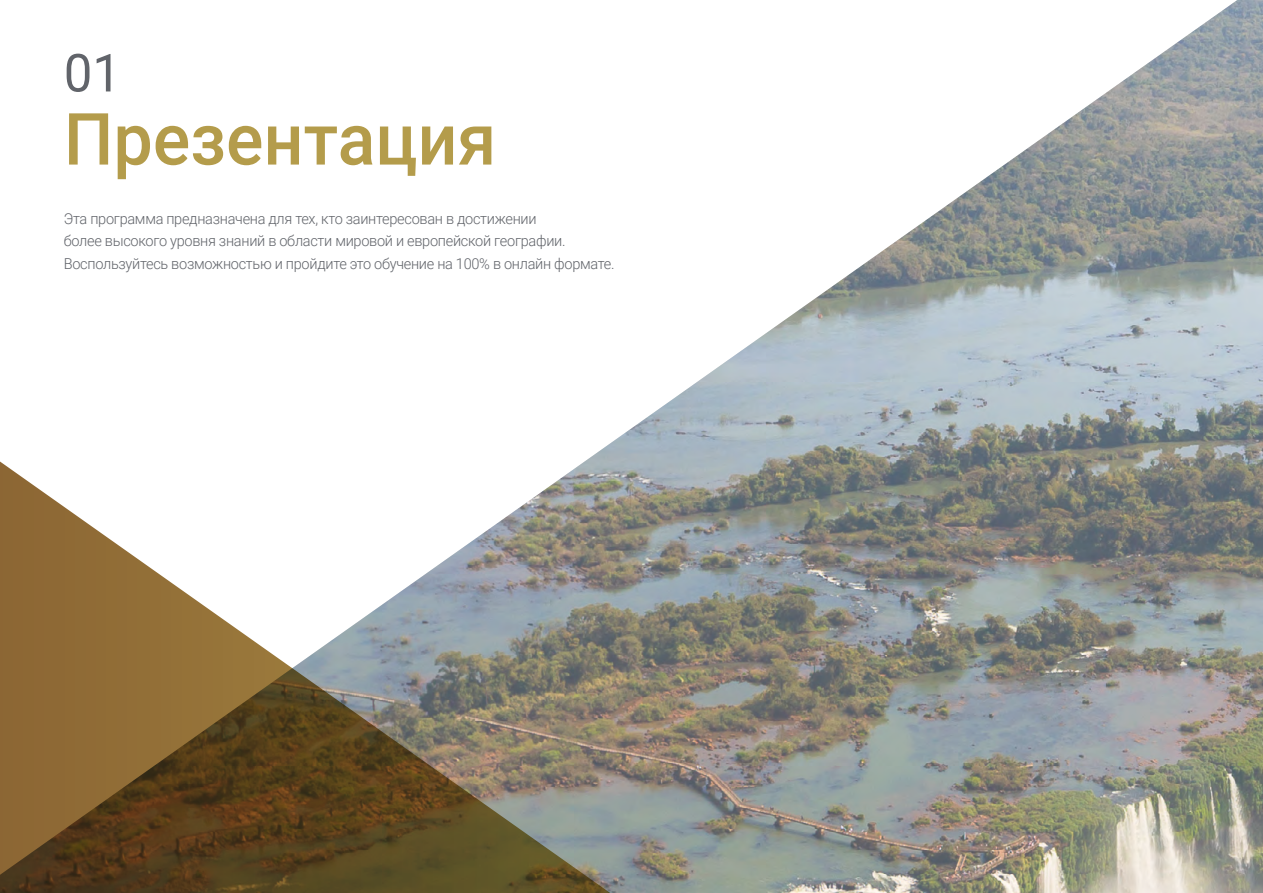
<style>
.page{position:relative;width:1263px;height:893px;background:#fff}
.page>*{position:absolute;margin:0;border:0;box-sizing:border-box;transform-origin:0 0}
.t1{font:500 72px "Roboto";color:#b49c4b}
.t2{font:52.5px "Roboto";color:#61646a}
.t3{font:300 15px/22.5px "Roboto";letter-spacing:-.02em;color:#61646a}
</style>
<div class="page">
<img style="left:607px;top:0;width:656px;height:893px">
<svg style="left:0;top:446px;width:640px;height:447px"></svg>
<h2 class="t2" style="left:64px;top:36px;width:59px">01</h2>
<h1 class="t1" style="left:64px;top:89px;width:434px">Презентация</h1>
<p class="t3" style="left:64px;top:207px;width:552px">Эта программа предназначена для тех, кто заинтересован в достижении<br>более высокого уровня знаний в области мировой и европейской географии.<br>Воспользуйтесь возможностью и пройдите это обучение на 100% в онлайн формате.</p>
</div>
